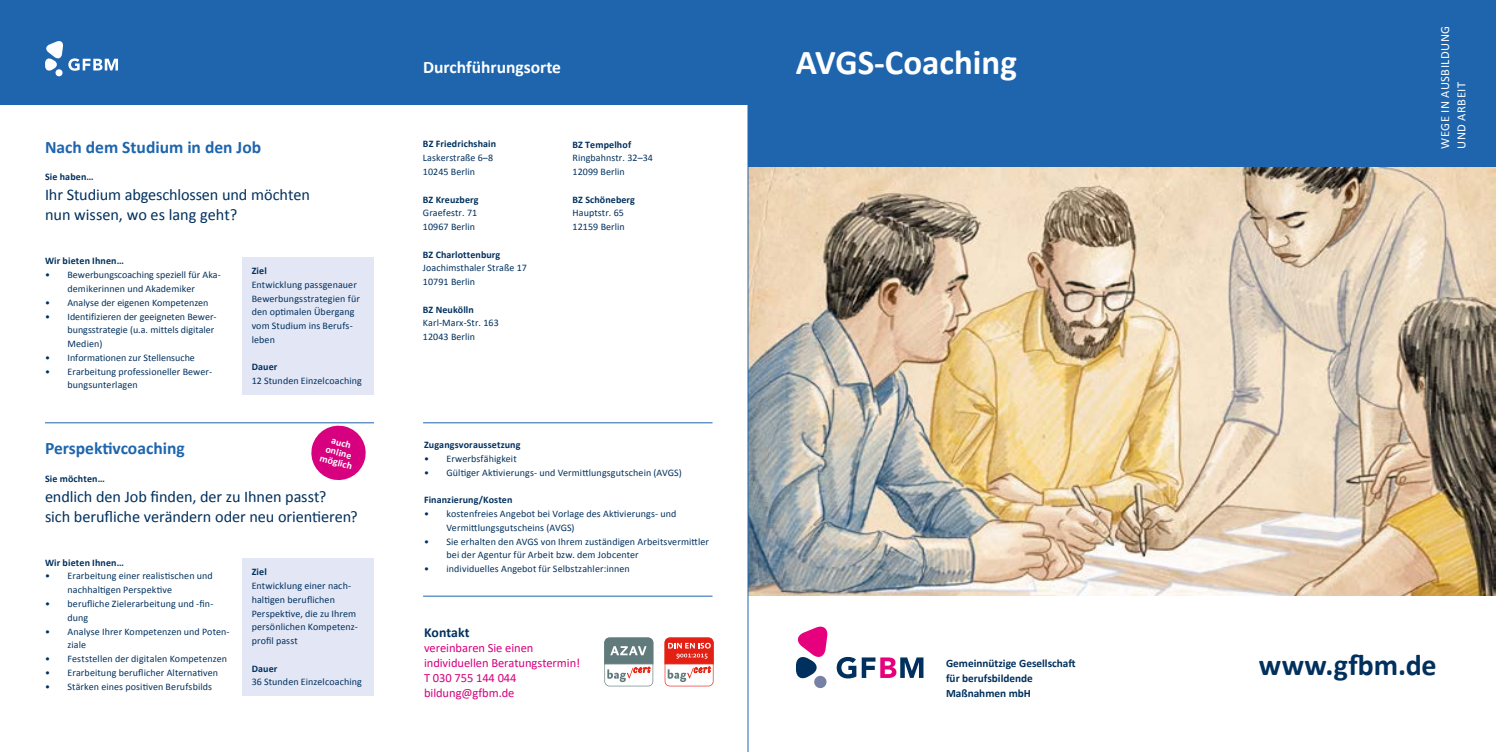
<style>
.page{position:relative;width:1496px;height:752px;background:#fff}
.page>*{position:absolute;margin:0;border:0;box-sizing:border-box;transform-origin:0 0}
.t1{font:700 35px "Calibri";color:#fff}
.t2{font:700 30px "Calibri";letter-spacing:.015em;color:#00305d}
.t3{font:700 17.5px "Calibri";color:#1e65ad}
.t4{font:700 17.5px "Calibri";color:#fff}
.t5{font:16.25px/20px "Calibri";letter-spacing:-.005em;color:#00305d}
.t6{font:700 13.75px "Calibri";letter-spacing:.005em;color:#00305d}
.t7{font:12.5px/14.8px "Calibri";letter-spacing:-.005em;color:#d7007e}
.t8{font:12.5px/16.2px "Calibri";letter-spacing:.04em;color:#fff}
.t9{font:700 11.25px/15px "Calibri";color:#00305d}
.t10{font:10px/13.8px "Calibri";letter-spacing:.01em;color:#00305d}
.t11{font:700 10px "Calibri";letter-spacing:.015em;color:#00305d}
.t12{font:700 10px/10px "Calibri";color:#fff;text-align:center}
</style>
<div class="page">
<div style="left:242px;top:257px;width:132px;height:137px;background:#e2e6f5"></div>
<div style="left:0;top:0;width:748px;height:105px;background:#1e65ad"></div>
<div style="left:748px;top:0;width:747px;height:595px;background:#1e65ad"></div>
<svg style="left:836px;top:656px;width:87px;height:22px"></svg>
<svg style="left:796px;top:626px;width:32px;height:62px"></svg>
<svg style="left:45px;top:41px;width:73px;height:30px"></svg>
<div style="left:55px;top:69px;width:8px;height:7px;background:#fff;border-radius:50%"></div>
<svg style="left:305px;top:423px;width:67px;height:58px"></svg>
<div style="left:242px;top:558px;width:132px;height:136px;background:#e2e6f5"></div>
<hr style="left:45px;top:422px;width:329px;height:1px;background:#1e65ad">
<hr style="left:423px;top:422px;width:289px;height:1px;background:#1e65ad">
<hr style="left:423px;top:595px;width:289px;height:1px;background:#1e65ad">
<svg style="left:604px;top:637px;width:49px;height:49px"></svg>
<svg style="left:664px;top:637px;width:49px;height:49px"></svg>
<img style="left:748px;top:167px;width:747px;height:428px">
<hr style="left:747px;top:0;width:1px;height:751px;background:#1e65ad">
<h3 class="t3" style="left:45px;top:136px;width:218px">Nach dem Studium in den Job</h3>
<p class="t11" style="left:45px;top:171px;width:50px">Sie haben…</p>
<h3 class="t5" style="left:45px;top:185px;width:267px">Ihr Studium abgeschlossen und möchten nun wissen, wo es lang geht?</h3>
<p class="t11" style="left:45px;top:255px;width:80px">Wir bieten Ihnen…</p>
<p class="t10" style="left:45px;top:268px;width:177px;text-align:center">• Bewerbungscoaching speziell für Aka&shy;demikerinnen und Akademiker</p>
<p class="t10" style="left:45px;top:295px;width:165px">• Analyse der eigenen Kompetenzen</p>
<p class="t10" style="left:68px;top:309px;width:150px;text-indent:-23px">• Identifizieren der geeigneten Bewer&shy;bungsstrategie (u.a. mittels digitaler<br>Medien)</p>
<p class="t10" style="left:45px;top:350px;width:151px">• Informationen zur Stellensuche</p>
<p class="t10" style="left:68px;top:364px;width:146px;text-indent:-22px">• Erarbeitung professioneller Bewer&shy;bungsunterlagen</p>
<h3 class="t3" style="left:45px;top:436px;width:141px">Perspektivcoaching</h3>
<p class="t11" style="left:252px;top:264px;width:17px">Ziel</p>
<p class="t10" style="left:252px;top:277px;width:110px">Entwicklung passgenauer<br>Bewerbungsstrategien für den optimalen Übergang vom Studium ins Berufs&shy;leben</p>
<p class="t11" style="left:252px;top:360px;width:27px">Dauer</p>
<p class="t10" style="left:252px;top:374px;width:112px">12 Stunden Einzelcoaching</p>
<p class="t12" style="left:326px;top:433px;width:35px;rotate:15deg">auch online möglich</p>
<p class="t11" style="left:45px;top:471px;width:61px">Sie möchten…</p>
<h3 class="t5" style="left:45px;top:486px;width:314px">endlich den Job finden, der zu Ihnen passt?<br>sich berufliche verändern oder neu orientieren?</h3>
<p class="t11" style="left:45px;top:555px;width:80px">Wir bieten Ihnen…</p>
<p class="t10" style="left:68px;top:569px;width:147px;text-indent:-23px">• Erarbeitung einer realistischen und nachhaltigen Perspektive</p>
<p class="t10" style="left:68px;top:596px;width:147px;text-indent:-22px">• berufliche Zielerarbeitung und ‑fin&shy;dung</p>
<p class="t10" style="left:68px;top:624px;width:164px;line-height:13.1px;text-indent:-23px">• Analyse Ihrer Kompetenzen und Poten&shy;ziale</p>
<p class="t10" style="left:45px;top:651px;width:183px">• Feststellen der digitalen Kompetenzen</p>
<p class="t10" style="left:45px;top:665px;width:174px">• Erarbeitung beruflicher Alternativen</p>
<p class="t10" style="left:45px;top:679px;width:169px">• Stärken eines positiven Berufsbilds</p>
<p class="t11" style="left:252px;top:565px;width:17px">Ziel</p>
<p class="t10" style="left:252px;top:578px;width:108px">Entwicklung einer nach&shy;haltigen beruflichen<br>Perspektive, die zu Ihrem persönlichen Kompetenz&shy;profil passt</p>
<p class="t11" style="left:252px;top:661px;width:27px">Dauer</p>
<p class="t10" style="left:252px;top:674px;width:112px">36 Stunden Einzelcoaching</p>
<h3 class="t4" style="left:423px;top:55px;width:139px">Durchführungsorte</h3>
<p class="t11" style="left:423px;top:138px;width:75px">BZ Friedrichshain</p>
<p class="t10" style="left:423px;top:151px;width:72px">Laskerstraße 6–8<br>10245 Berlin</p>
<p class="t11" style="left:423px;top:192px;width:57px">BZ Kreuzberg</p>
<p class="t10" style="left:423px;top:206px;width:56px">Graefestr. 71<br>10967 Berlin</p>
<p class="t11" style="left:423px;top:247px;width:79px">BZ Charlottenburg</p>
<p class="t10" style="left:423px;top:261px;width:106px">Joachimsthaler Straße 17<br>10791 Berlin</p>
<p class="t11" style="left:423px;top:302px;width:52px">BZ Neukölln</p>
<p class="t10" style="left:423px;top:316px;width:77px">Karl-Marx-Str. 163<br>12043 Berlin</p>
<p class="t11" style="left:572px;top:137px;width:60px">BZ Tempelhof</p>
<p class="t10" style="left:572px;top:151px;width:82px">Ringbahnstr. 32–34<br>12099 Berlin</p>
<p class="t11" style="left:572px;top:192px;width:64px">BZ Schöneberg</p>
<p class="t10" style="left:572px;top:206px;width:54px">Hauptstr. 65<br>12159 Berlin</p>
<p class="t11" style="left:424px;top:438px;width:98px">Zugangsvoraussetzung</p>
<p class="t10" style="left:424px;top:451px;width:94px">• Erwerbsfähigkeit</p>
<p class="t10" style="left:424px;top:465px;width:259px">• Gültiger Aktivierungs- und Vermittlungsgutschein (AVGS)</p>
<p class="t11" style="left:424px;top:493px;width:90px">Finanzierung/Kosten</p>
<p class="t10" style="left:446px;top:506px;width:231px;text-indent:-22px">• kostenfreies Angebot bei Vorlage des Aktivierungs- und<br>Vermittlungsgutscheins (AVGS)</p>
<p class="t10" style="left:446px;top:534px;width:264px;text-indent:-23px">• Sie erhalten den AVGS von Ihrem zuständigen Arbeitsvermittler bei der Agentur für Arbeit bzw. dem Jobcenter</p>
<p class="t10" style="left:424px;top:561px;width:207px">• individuelles Angebot für Selbstzahler:innen</p>
<h1 class="t1" style="left:795px;top:40px;width:222px">AVGS-Coaching</h1>
<p class="t8" style="left:1436px;top:149px;width:124px;rotate:-90deg">WEGE IN AUSBILDUNG<br>UND ARBEIT</p>
<h3 class="t6" style="left:424px;top:622px;width:47px">Kontakt</h3>
<p class="t7" style="left:424px;top:640px;width:158px">vereinbaren Sie einen individuellen Beratungstermin!<br>T 030 755 144 044 bildung@gfbm.de</p>
<h2 class="t2" style="left:1258px;top:645px;width:179px">www.gfbm.de</h2>
<p class="t9" style="left:946px;top:655px;width:131px">Gemeinnützige Gesellschaft für berufsbildende<br>Maßnahmen mbH</p>
</div>
